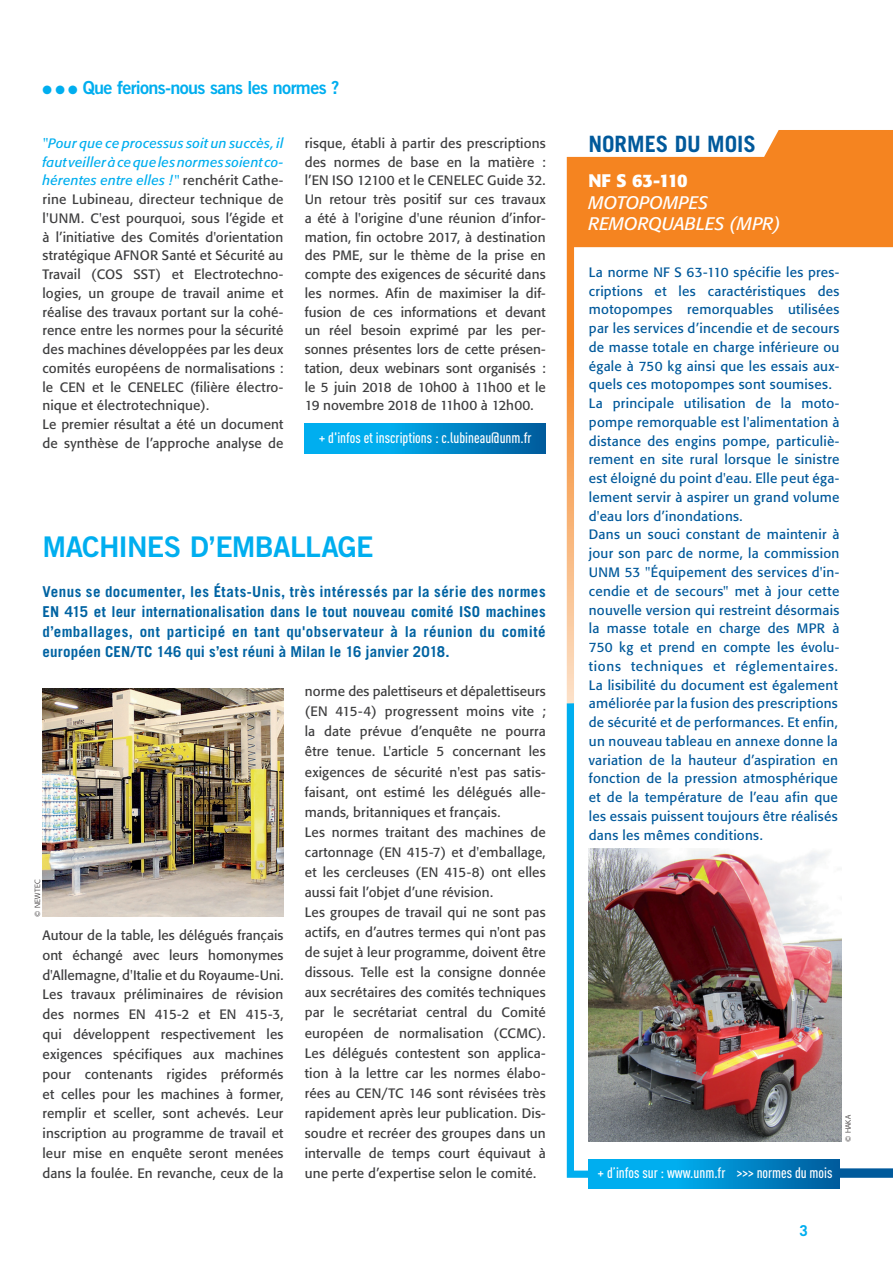
<style>
.page{position:relative;width:893px;height:1263px;background:#fff}
.page>*{position:absolute;margin:0;border:0;box-sizing:border-box;transform-origin:0 0}
.t1{font:28.5px "Trade Gothic Bold Two";letter-spacing:-.025em;color:#00aeef}
.t2{font:700 22.5px "Trade Gothic";color:#00599b}
.t3{font:18px "Trade Gothic Bold Two";letter-spacing:-.035em;color:#00aeef}
.t4{font:italic 18px/21px "Formata";color:#fff}
.t5{font:700 18px "Formata";letter-spacing:-.035em;color:#fff}
.t6{font:700 15px/19.8px "Trade Gothic";letter-spacing:.005em;color:#0163a2;text-align:justify}
.t7{font:500 15px "DIN Cond";color:#fff}
.t8{font:700 15px "Trade Gothic";color:#00aeef}
.t9{font:13.5px/18.8px "Formata";letter-spacing:.01em;color:#3e3e3f}
.t10{font:13.5px/18.8px "Formata";letter-spacing:.02em;color:#00599b}
.t11{font:300 7.5px "Formata";letter-spacing:.03em;color:#231f20}
.s1{font-style:italic;color:#00aeef}
</style>
<div class="page">
<svg style="left:305px;top:424px;width:241px;height:30px;background:#0091d2"></svg>
<div style="left:567px;top:130px;width:326px;height:566px;background:#f58420"></div>
<svg style="left:567px;top:696px;width:326px;height:482px;background:#04a6e5"></svg>
<svg style="left:574px;top:247px;width:319px;height:923px"></svg>
<svg style="left:567px;top:130px;width:212px;height:27px"></svg>
<svg style="left:588px;top:1159px;width:252px;height:30px;background:#0091d2"></svg>
<img style="left:43px;top:689px;width:240px;height:227px">
<img style="left:588px;top:848px;width:254px;height:294px">
<h3 class="t3" style="left:43px;top:77px;width:298px">● ● ● Que ferions-nous sans les normes ?</h3>
<p class="t9" style="left:43px;top:134px;width:242px"><span class="s1">"Pour que ce processus soit un succès, il faut veiller à ce que les normes soient co&shy;hérentes entre elles !"</span> renchérit Cathe&shy;rine Lubineau, directeur technique de l'UNM. C'est pourquoi, sous l’égide et à l’initiative des Comités d'orientation stratégique AFNOR Santé et Sécurité au Travail (COS SST) et Electrotechno&shy;logies, un groupe de travail anime et réalise des travaux portant sur la cohé&shy;rence entre les normes pour la sécurité des machines développées par les deux comités européens de normalisations : le CEN et le CENELEC (filière électro&shy;nique et électrotechnique).<br>Le premier résultat a été un document de synthèse de l’approche analyse de</p>
<p class="t9" style="left:305px;top:134px;width:242px;text-align:justify">risque, établi à partir des prescriptions des normes de base en la matière : l’EN ISO 12100 et le CENELEC Guide 32.<br>Un retour très positif sur ces travaux a été à l'origine d'une réunion d’infor&shy;mation, fin octobre 2017, à destination des PME, sur le thème de la prise en compte des exigences de sécurité dans les normes. Afin de maximiser la dif&shy;fusion de ces informations et devant un réel besoin exprimé par les per&shy;sonnes présentes lors de cette présen&shy;tation, deux webinars sont organisés : le 5 juin 2018 de 10h00 à 11h00 et le 19 novembre 2018 de 11h00 à 12h00.</p>
<p class="t7" style="left:319px;top:429px;width:214px">+ d'infos et inscriptions : c.lubineau@unm.fr</p>
<h1 class="t1" style="left:43px;top:529px;width:333px">MACHINES D’EMBALLAGE</h1>
<p class="t6" style="left:43px;top:581px;width:505px">Venus se documenter, les États-Unis, très intéressés par la série des normes EN 415 et leur internationalisation dans le tout nouveau comité ISO machines d’emballages, ont participé en tant qu'observateur à la réunion du comité européen CEN/TC 146 qui s’est réuni à Milan le 16 janvier 2018.</p>
<p class="t11" style="left:33px;top:917px;width:39px;rotate:-90deg">© NEWTEC</p>
<p class="t9" style="left:43px;top:925px;width:242px;line-height:19.8px;text-align:justify">Autour de la table, les délégués français ont échangé avec leurs homonymes d'Allemagne, d'Italie et du Royaume-Uni.<br>Les travaux préliminaires de révision des normes EN 415-2 et EN 415-3, qui développent respectivement les exigences spécifiques aux machines pour contenants rigides préformés et celles pour les machines à former, remplir et sceller, sont achevés. Leur inscription au programme de travail et leur mise en enquête seront menées dans la foulée. En revanche, ceux de la</p>
<p class="t9" style="left:305px;top:681px;width:242px;line-height:20.1px">norme des palettiseurs et dépalettiseurs (EN 415-4) progressent moins vite ; la date prévue d’enquête ne pourra être tenue. L'article 5 concernant les exigences de sécurité n'est pas satis&shy;faisant, ont estimé les délégués alle&shy;mands, britanniques et français.<br>Les normes traitant des machines de cartonnage (EN 415-7) et d'emballage, et les cercleuses (EN 415-8) ont elles aussi fait l’objet d’une révision.<br>Les groupes de travail qui ne sont pas actifs, en d’autres termes qui n'ont pas de sujet à leur programme, doivent être dissous. Telle est la consigne donnée aux secrétaires des comités techniques par le secrétariat central du Comité européen de normalisation (CCMC).<br>Les délégués contestent son applica&shy;tion à la lettre car les normes élabo&shy;rées au CEN/TC 146 sont révisées très rapidement après leur publication. Dis&shy;soudre et recréer des groupes dans un intervalle de temps court équivaut à une perte d’expertise selon le comité.</p>
<h2 class="t2" style="left:588px;top:130px;width:169px">NORMES DU MOIS</h2>
<h3 class="t5" style="left:588px;top:170px;width:101px">NF S 63-110</h3>
<h3 class="t4" style="left:588px;top:192px;width:194px">MOTOPOMPES<br>REMORQUABLES (MPR)</h3>
<p class="t10" style="left:589px;top:263px;width:252px">La norme NF S 63-110 spécifie les pres&shy;criptions et les caractéristiques des motopompes remorquables utilisées par les services d’incendie et de secours de masse totale en charge inférieure ou égale à 750 kg ainsi que les essais aux&shy;quels ces motopompes sont soumises.<br>La principale utilisation de la moto&shy;pompe remorquable est l'alimentation à distance des engins pompe, particuliè&shy;rement en site rural lorsque le sinistre est éloigné du point d'eau. Elle peut éga&shy;lement servir à aspirer un grand volume d'eau lors d’inondations.<br>Dans un souci constant de maintenir à jour son parc de norme, la commission UNM 53 "Équipement des services d'in&shy;cendie et de secours" met à jour cette nouvelle version qui restreint désormais la masse totale en charge des MPR à 750 kg et prend en compte les évolu&shy;tions techniques et réglementaires.<br>La lisibilité du document est également améliorée par la fusion des prescriptions de sécurité et de performances. Et enfin, un nouveau tableau en annexe donne la variation de la hauteur d’aspiration en fonction de la pression atmosphérique et de la température de l’eau afin que les essais puissent toujours être réalisés dans les mêmes conditions.</p>
<p class="t7" style="left:598px;top:1163px;width:236px">+ d’infos sur : www.unm.fr &gt;&gt;&gt; normes du mois</p>
<p class="t11" style="left:844px;top:1142px;width:29px;rotate:-90deg">© HAKA</p>
<p class="t8" style="left:800px;top:1222px;width:10px">3</p>
</div>
